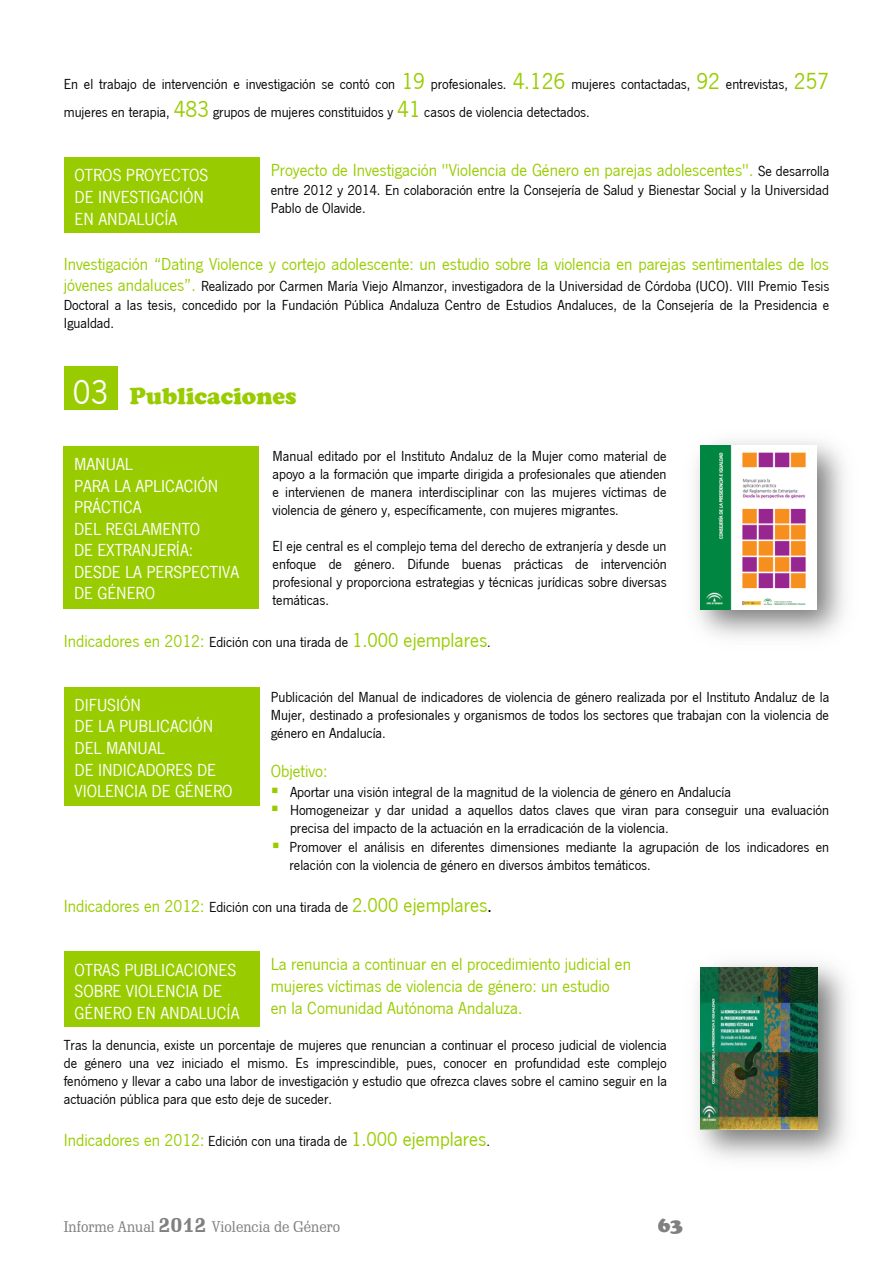
<style>
.page{position:relative;width:893px;height:1263px;background:#fff}
.page>*{position:absolute;margin:0;border:0;box-sizing:border-box;transform-origin:0 0}
.t1{font:900 24px "Cooper";color:#9c0}
.t2{font:900 21px "Cooper";color:#808080}
.t3{font:18px/21.6px "News Got T";color:#9c0}
.t4{font:18px/21.6px "News Got T";color:#fff}
.t5{font:15px/18px "News Got T";color:#000;text-align:justify}
.t6{font:15px "Schadow BT";color:#808080}
.s1{font-size:24px;color:#9c0}
.s2{font-size:15px;color:#000}
.s3{font-size:18px;color:#9c0}
.s4{font-family:"News Got T";font-weight:400;font-size:36px;color:#fff}
.s5{font-size:21px;color:#9c0}
.s6{color:#9c0}
.s7{font-size:21px}
.s8{font-weight:700;font-size:21px}
</style>
<div class="page">
<img style="left:696px;top:441px;width:149px;height:196px">
<img style="left:700px;top:445px;width:116px;height:164px">
<div style="left:64px;top:952px;width:196px;height:75px;background:#9c0"></div>
<div style="left:64px;top:687px;width:196px;height:118px;background:#9c0"></div>
<div style="left:63px;top:446px;width:196px;height:162px;background:#9c0"></div>
<div style="left:64px;top:157px;width:196px;height:76px;background:#9c0"></div>
<div style="left:64px;top:366px;width:53px;height:44px;background:#9c0"></div>
<img style="left:697px;top:963px;width:150px;height:196px">
<img style="left:701px;top:968px;width:116px;height:162px">
<p class="t5" style="left:64px;top:68px;width:767px;line-height:28.8px">En el trabajo de intervención e investigación se contó con <span class="s1">19</span> profesionales. <span class="s1">4.126</span> mujeres contactadas, <span class="s1">92</span> entrevistas, <span class="s1">257 </span>mujeres en terapia, <span class="s1">483</span> grupos de mujeres constituidos y <span class="s1">41</span> casos de violencia detectados.</p>
<p class="t4" style="left:75px;top:163px;width:135px">OTROS PROYECTOS<br>DE INVESTIGACIÓN<br>EN ANDALUCÍA</p>
<p class="t3" style="left:271px;top:158px;width:560px">Proyecto de Investigación "Violencia de Género en parejas adolescentes". <span class="s2">Se desarrolla</span></p>
<p class="t5" style="left:271px;top:179px;width:560px">entre 2012 y 2014. En colaboración entre la Consejería de Salud y Bienestar Social y la Universidad<br>Pablo de Olavide.</p>
<p class="t3" style="left:64px;top:252px;width:767px">Investigación “Dating Violence y cortejo adolescente: un estudio sobre la violencia en parejas sentimentales de los</p>
<p class="t5" style="left:64px;top:276px;width:767px"><span class="s3">jóvenes andaluces”.</span> Realizado por Carmen María Viejo Almanzor, investigadora de la Universidad de Córdoba (UCO). VIII Premio Tesis Doctoral a las tesis, concedido por la Fundación Pública Andaluza Centro de Estudios Andaluces, de la Consejería de la Presidencia e Igualdad.</p>
<h1 class="t1" style="left:73px;top:381px;width:225px"><span class="s4">03</span> Publicaciones</h1>
<p class="t5" style="left:273px;top:446px;width:396px">Manual editado por el Instituto Andaluz de la Mujer como material de apoyo a la formación que imparte dirigida a profesionales que atienden e intervienen de manera interdisciplinar con las mujeres víctimas de violencia de género y, específicamente, con mujeres migrantes.</p>
<p class="t5" style="left:273px;top:536px;width:396px">El eje central es el complejo tema del derecho de extranjería y desde un enfoque de género. Difunde buenas prácticas de intervención profesional y proporciona estrategias y técnicas jurídicas sobre diversas temáticas.</p>
<p class="t5" style="left:64px;top:632px;width:429px"><span class="s3">Indicadores en 2012:</span> Edición con una tirada de <span class="s5">1.000 ejemplares</span>.</p>
<p class="t4" style="left:74px;top:452px;width:167px">MANUAL<br>PARA LA APLICACIÓN<br>PRÁCTICA<br>DEL REGLAMENTO<br>DE EXTRANJERÍA:<br>DESDE LA PERSPECTIVA<br>DE GÉNERO</p>
<p class="t5" style="left:271px;top:687px;width:560px">Publicación del Manual de indicadores de violencia de género realizada por el Instituto Andaluz de la Mujer, destinado a profesionales y organismos de todos los sectores que trabajan con la violencia de género en Andalucía.</p>
<p class="t3" style="left:271px;top:759px;width:58px">Objetivo:</p>
<p class="t5" style="left:271px;top:781px;width:462px"><span class="s6">▪</span> Aportar una visión integral de la magnitud de la violencia de género en Andalucía</p>
<p class="t5" style="left:290px;top:800px;width:541px;text-indent:-19px"><span class="s6">▪</span> Homogeneizar y dar unidad a aquellos datos claves que viran para conseguir una evaluación precisa del impacto de la actuación en la erradicación de la violencia.</p>
<p class="t5" style="left:290px;top:837px;width:541px;text-indent:-18px"><span class="s6">▪</span> Promover el análisis en diferentes dimensiones mediante la agrupación de los indicadores en relación con la violencia de género en diversos ámbitos temáticos.</p>
<p class="t5" style="left:64px;top:897px;width:430px"><span class="s3">Indicadores en 2012:</span> Edición con una tirada de <span class="s5">2.000 ejemplares</span><span class="s7">.</span></p>
<p class="t4" style="left:75px;top:693px;width:160px">DIFUSIÓN<br>DE LA PUBLICACIÓN<br>DEL MANUAL<br>DE INDICADORES DE<br>VIOLENCIA DE GÉNERO</p>
<p class="t3" style="left:271px;top:952px;width:362px">La renuncia a continuar en el procedimiento judicial en mujeres víctimas de violencia de género: un estudio<br>en la Comunidad Autónoma Andaluza.</p>
<p class="t5" style="left:64px;top:1035px;width:605px">Tras la denuncia, existe un porcentaje de mujeres que renuncian a continuar el proceso judicial de violencia de género una vez iniciado el mismo. Es imprescindible, pues, conocer en profundidad este complejo fenómeno y llevar a cabo una labor de investigación y estudio que ofrezca claves sobre el camino seguir en la actuación pública para que esto deje de suceder.</p>
<p class="t5" style="left:64px;top:1131px;width:428px"><span class="s3">Indicadores en 2012:</span> Edición con una tirada de <span class="s5">1.000 ejemplares</span>.</p>
<p class="t4" style="left:75px;top:958px;width:166px">OTRAS PUBLICACIONES<br>SOBRE VIOLENCIA DE<br>GÉNERO EN ANDALUCÍA</p>
<p class="t6" style="left:64px;top:1218px;width:278px">Informe Anual <span class="s8">2012</span> Violencia de Género</p>
<h2 class="t2" style="left:658px;top:1213px;width:27px">63</h2>
</div>
